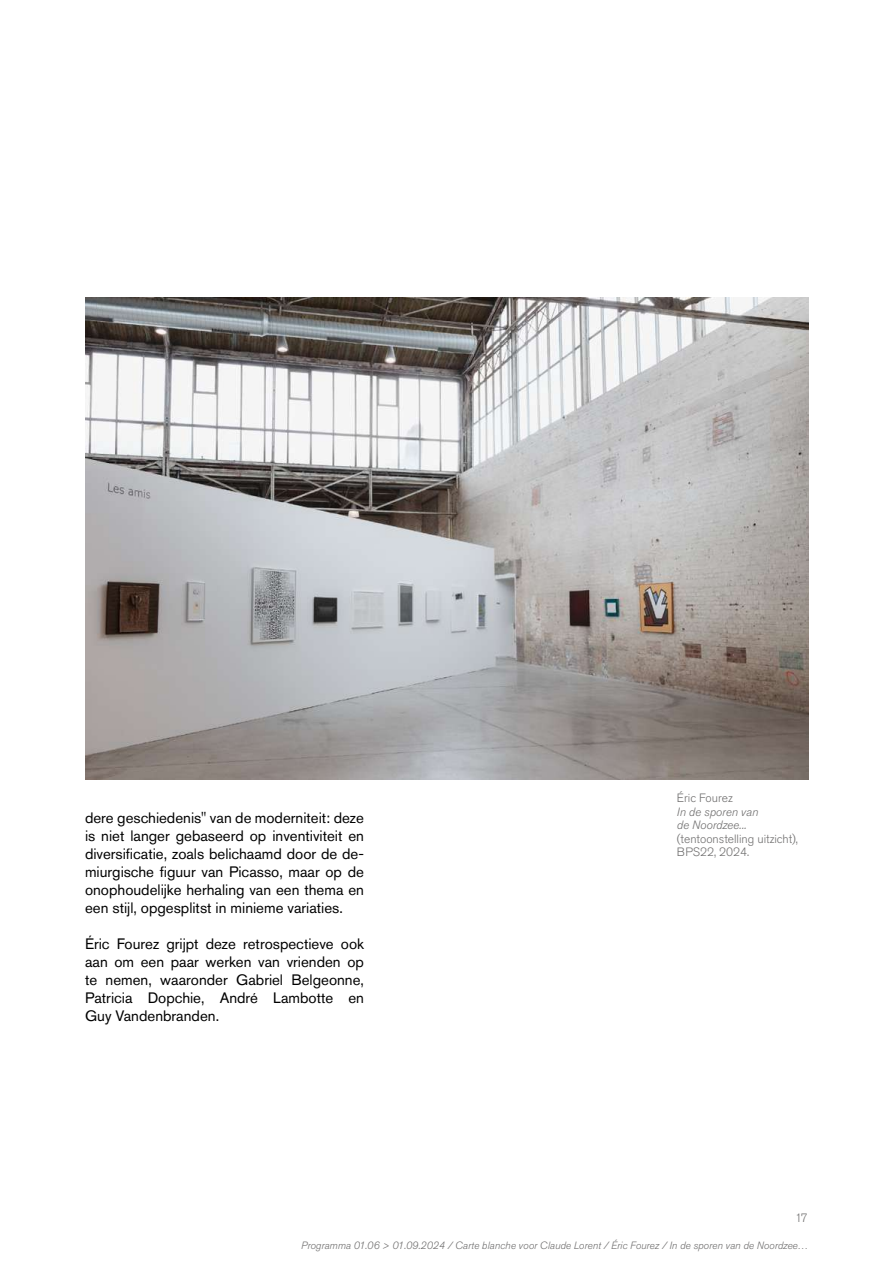
<style>
.page{position:relative;width:893px;height:1263px;background:#fff}
.page>*{position:absolute;margin:0;border:0;box-sizing:border-box;transform-origin:0 0}
.t1{font:15px/18px "Akzidenz Grotesk Pro";color:#000;text-align:justify}
.t2{font:300 12px/13.5px "Akzidenz Grotesk Pro";color:#706f6f}
.t3{font:italic 300 12px/13.5px "Akzidenz Grotesk Pro";color:#706f6f}
.t4{font:italic 300 10.5px "Akzidenz Grotesk Pro";color:#706f6f}
</style>
<div class="page">
<img style="left:85px;top:298px;width:723px;height:482px">
<p class="t1" style="left:85px;top:809px;width:280px">dere geschiedenis" van de moderniteit: deze is niet langer gebaseerd op inventiviteit en diversificatie, zoals belichaamd door de de&shy;miurgische figuur van Picasso, maar op de onophoudelijke herhaling van een thema en een stijl, opgesplitst in minieme variaties.</p>
<p class="t1" style="left:85px;top:935px;width:280px">Éric Fourez grijpt deze retrospectieve ook aan om een paar werken van vrienden op te nemen, waaronder Gabriel Belgeonne, Patricia Dopchie, André Lambotte en Guy Vandenbranden.</p>
<p class="t2" style="left:677px;top:791px;width:57px">Éric Fourez</p>
<p class="t3" style="left:677px;top:805px;width:83px">In de sporen van de Noordzee...</p>
<p class="t2" style="left:677px;top:832px;width:123px">(tentoonstelling uitzicht),<br>BPS22, 2024.</p>
<p class="t2" style="left:795px;top:1211px;width:14px">17</p>
<p class="t4" style="left:301px;top:1238px;width:509px">Programma 01.06 &gt; 01.09.2024 / Carte blanche voor Claude Lorent / Éric Fourez / In de sporen van de Noordzee…</p>
</div>
